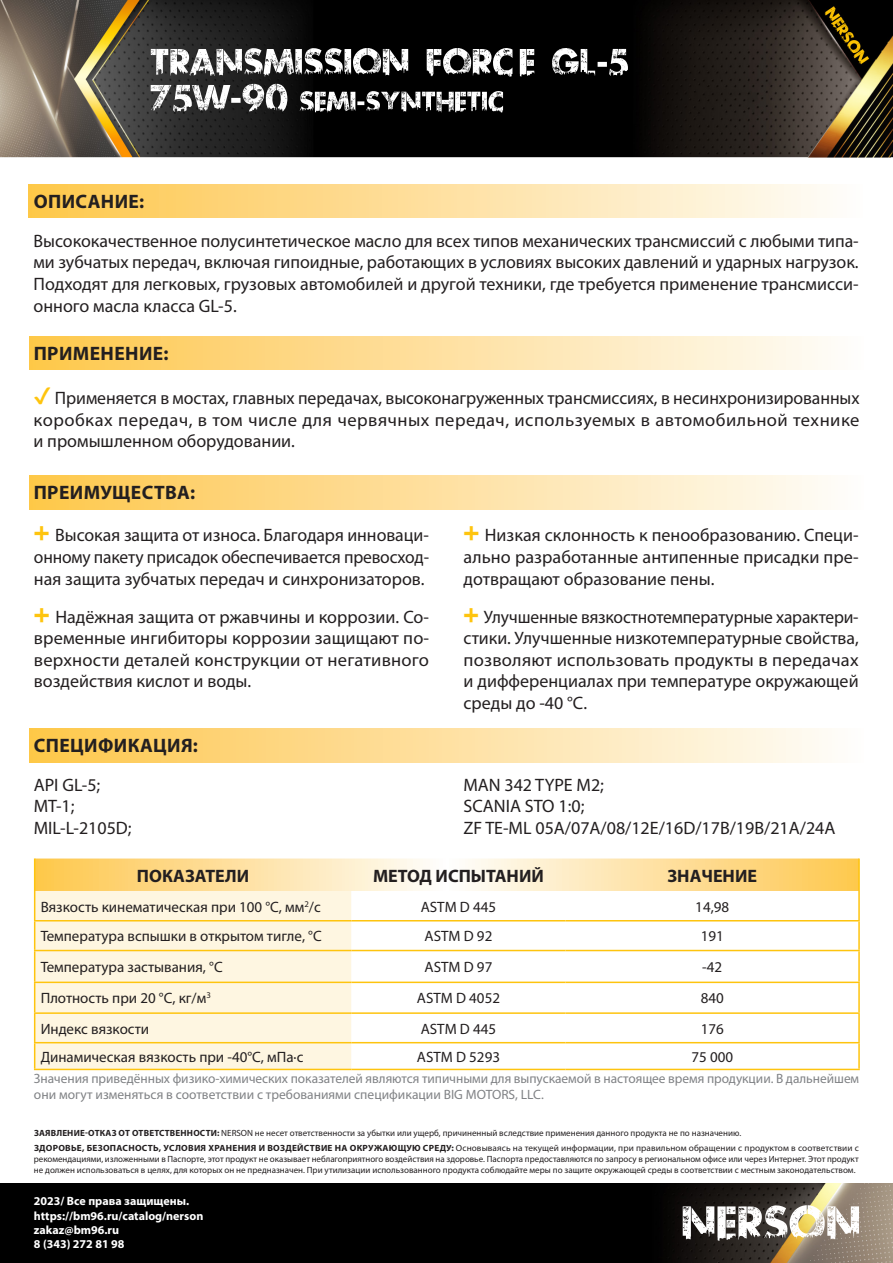
<style>
.page{position:relative;width:893px;height:1263px;background:#fff}
.page>*{position:absolute;margin:0;border:0;box-sizing:border-box;transform-origin:0 0}
.Стиль_абзаца_1{font:700 19.5px "Myriad Pro";letter-spacing:.02em;color:#231f20}
.основа{font:18px/21.6px "Myriad Pro";color:#231f20;text-align:justify}
.Стиль_абзаца_1-2{font:18px/21.6px "Myriad Pro";color:#231f20;text-align:justify}
.основа-2{font:700 18px "Myriad Pro";color:#231f20}
.основа-3{font:15px "Myriad Pro";color:#231f20}
.основа-4{font:13.5px/16.2px "Myriad Pro";letter-spacing:-.005em;color:#808285}
.Стиль_абзаца_1-3{font:700 12px "Myriad Pro";color:#fff}
.Стиль_абзаца_1-4{font:9px/10.8px "Myriad Pro";color:#231f20;text-align:justify}
.s1{color:#fec40e}
.s2{font-family:"Adver Gothic";font-size:21px;color:#fec40e}
.s3{font-weight:700}
</style>
<div class="page">
<img style="left:0;top:0;width:893px;height:157px">
<div style="left:29px;top:476px;width:835px;height:33px;background:linear-gradient(to right,#fec64b,#fefdfa)"></div>
<div style="left:28px;top:185px;width:834px;height:33px;background:linear-gradient(to right,#fec64b,#fefcfa)"></div>
<div style="left:29px;top:337px;width:835px;height:33px;background:linear-gradient(to right,#fec64b,#fefdfa)"></div>
<img style="left:0;top:1183px;width:893px;height:80px">
<svg style="left:683px;top:1205px;width:176px;height:36px"></svg>
<div style="left:30px;top:729px;width:834px;height:33px;background:linear-gradient(to right,#fec64b,#fefdfa)"></div>
<svg style="left:151px;top:84px;width:352px;height:29px"></svg>
<svg style="left:151px;top:48px;width:477px;height:29px"></svg>
<div style="left:35px;top:951px;width:316px;height:118px;background:#fef6e1"></div>
<svg style="left:351px;top:951px;width:507px;height:118px"></svg>
<hr style="left:858px;top:858px;width:2px;height:33px;background:#fec40e">
<hr style="left:858px;top:891px;width:2px;height:29px;background:#fec40e">
<svg style="left:34px;top:858px;width:825px;height:92px"></svg>
<hr style="left:351px;top:920px;width:214px;height:1px;background:#fec40e">
<hr style="left:565px;top:920px;width:295px;height:1px;background:#fec40e">
<hr style="left:858px;top:921px;width:2px;height:29px;background:#fec40e">
<hr style="left:34px;top:950px;width:317px;height:1px;background:#fec40e">
<hr style="left:34px;top:951px;width:1px;height:30px;background:#fec40e">
<hr style="left:351px;top:950px;width:214px;height:1px;background:#fec40e">
<hr style="left:565px;top:950px;width:295px;height:1px;background:#fec40e">
<hr style="left:858px;top:951px;width:2px;height:30px;background:#fec40e">
<hr style="left:34px;top:981px;width:317px;height:2px;background:#fec40e">
<hr style="left:351px;top:981px;width:214px;height:2px;background:#fec40e">
<hr style="left:565px;top:981px;width:295px;height:2px;background:#fec40e">
<hr style="left:858px;top:983px;width:2px;height:29px;background:#fec40e">
<hr style="left:34px;top:1012px;width:317px;height:2px;background:#fec40e">
<hr style="left:351px;top:1012px;width:214px;height:2px;background:#fec40e">
<hr style="left:565px;top:1012px;width:295px;height:2px;background:#fec40e">
<hr style="left:858px;top:1014px;width:2px;height:28px;background:#fec40e">
<hr style="left:34px;top:1042px;width:317px;height:1px;background:#fec40e">
<svg style="left:34px;top:983px;width:1px;height:86px"></svg>
<hr style="left:351px;top:1042px;width:214px;height:1px;background:#fec40e">
<hr style="left:565px;top:1042px;width:295px;height:1px;background:#fec40e">
<hr style="left:858px;top:1043px;width:2px;height:26px;background:#fec40e">
<hr style="left:34px;top:1069px;width:317px;height:1px;background:#fec40e">
<hr style="left:351px;top:1069px;width:214px;height:1px;background:#fec40e">
<hr style="left:565px;top:1069px;width:295px;height:1px;background:#fec40e">
<p class="Стиль_абзаца_1" style="left:34px;top:189px;width:112px">ОПИСАНИЕ:</p>
<p class="основа" style="left:34px;top:230px;width:827px">Высококачественное полусинтетическое масло для всех типов механических трансмиссий с любыми типа‑ ми зубчатых передач, включая гипоидные, работающих в условиях высоких давлений и ударных нагрузок.<br>Подходят для легковых, грузовых автомобилей и другой техники, где требуется применение трансмисси‑ онного масла класса GL‑5.</p>
<p class="Стиль_абзаца_1" style="left:34px;top:341px;width:136px">ПРИМЕНЕНИЕ:</p>
<p class="Стиль_абзаца_1-2" style="left:34px;top:387px;width:827px"><span class="s1">✔</span> Применяется в мостах, главных передачах, высоконагруженных трансмиссиях, в несинхронизированных коробках передач, в том числе для червячных передач, используемых в автомобильной технике и промышленном оборудовании.</p>
<p class="Стиль_абзаца_1" style="left:34px;top:480px;width:163px">ПРЕИМУЩЕСТВА:</p>
<p class="основа" style="left:34px;top:524px;width:397px"><span class="s2">+</span> Высокая защита от износа. Благодаря инноваци‑ онному пакету присадок обеспечивается превосход‑ ная защита зубчатых передач и синхронизаторов.</p>
<p class="основа" style="left:34px;top:605px;width:397px"><span class="s2">+</span> Надёжная защита от ржавчины и коррозии. Со‑ временные ингибиторы коррозии защищают по‑ верхности деталей конструкции от негативного воздействия кислот и воды.</p>
<p class="Стиль_абзаца_1" style="left:34px;top:733px;width:166px">СПЕЦИФИКАЦИЯ:</p>
<p class="основа" style="left:34px;top:773px;width:68px">API GL-5;</p>
<p class="основа" style="left:34px;top:795px;width:42px">MT-1;</p>
<p class="основа" style="left:34px;top:817px;width:99px">MIL-L-2105D;</p>
<p class="основа" style="left:463px;top:524px;width:397px"><span class="s2">+</span> Низкая склонность к пенообразованию. Специ‑ ально разработанные антипенные присадки пре‑ дотвращают образование пены.</p>
<p class="основа" style="left:463px;top:605px;width:397px"><span class="s2">+</span> Улучшенные вязкостнотемпературные характери‑ стики. Улучшенные низкотемпературные свойства, позволяют использовать продукты в передачах и дифференциалах при температуре окружающей среды до -40 °C.</p>
<p class="основа" style="left:463px;top:773px;width:142px">MAN 342 TYPE M2;</p>
<p class="основа" style="left:463px;top:795px;width:122px">SCANIA STO 1:0;</p>
<p class="основа" style="left:463px;top:817px;width:373px">ZF TE-ML 05A/07A/08/12E/16D/17B/19B/21A/24A</p>
<p class="основа-2" style="left:137px;top:864px;width:114px">ПОКАЗАТЕЛИ</p>
<p class="основа-2" style="left:373px;top:864px;width:172px">МЕТОД ИСПЫТАНИЙ</p>
<p class="основа-2" style="left:667px;top:864px;width:91px">ЗНАЧЕНИЕ</p>
<p class="основа-3" style="left:41px;top:897px;width:282px">Вязкость кинематическая при 100 °С, мм<sup>2</sup>/с</p>
<p class="основа-3" style="left:421px;top:897px;width:77px">ASTM D 445</p>
<p class="основа-3" style="left:695px;top:897px;width:35px">14,98</p>
<p class="основа-3" style="left:41px;top:927px;width:283px">Температура вспышки в открытом тигле, °С</p>
<p class="основа-3" style="left:425px;top:927px;width:69px">ASTM D 92</p>
<p class="основа-3" style="left:701px;top:927px;width:25px">191</p>
<p class="основа-3" style="left:41px;top:958px;width:184px">Температура застывания, °С</p>
<p class="основа-3" style="left:425px;top:958px;width:69px">ASTM D 97</p>
<p class="основа-3" style="left:702px;top:958px;width:21px">-42</p>
<p class="основа-3" style="left:41px;top:989px;width:172px">Плотность при 20 °С, кг/м<sup>3</sup></p>
<p class="основа-3" style="left:417px;top:989px;width:85px">ASTM D 4052</p>
<p class="основа-3" style="left:701px;top:989px;width:25px">840</p>
<p class="основа-3" style="left:41px;top:1019px;width:110px">Индекс вязкости</p>
<p class="основа-3" style="left:421px;top:1019px;width:77px">ASTM D 445</p>
<p class="основа-3" style="left:701px;top:1019px;width:25px">176</p>
<p class="основа-3" style="left:41px;top:1047px;width:264px">Динамическая вязкость при -40°С, мПа·с</p>
<p class="основа-3" style="left:417px;top:1047px;width:85px">ASTM D 5293</p>
<p class="основа-3" style="left:691px;top:1047px;width:43px">75 000</p>
<p class="основа-4" style="left:34px;top:1070px;width:827px">Значения приведённых физико-химических показателей являются типичными для выпускаемой в настоящее время продукции. В дальнейшем они могут изменяться в соответствии с требованиями спецификации BIG MOTORS, LLC.</p>
<p class="Стиль_абзаца_1-4" style="left:34px;top:1128px;width:709px"><span class="s3">ЗАЯВЛЕНИЕ-ОТКАЗ ОТ ОТВЕТСТВЕННОСТИ:</span> NERSON не несет ответственности за убытки или ущерб, причиненный вследствие применения данного продукта не по назначению.</p>
<p class="Стиль_абзаца_1-4" style="left:34px;top:1143px;width:826px"><span class="s3">ЗДОРОВЬЕ, БЕЗОПАСНОСТЬ, УСЛОВИЯ ХРАНЕНИЯ И ВОЗДЕЙСТВИЕ НА ОКРУЖАЮЩУЮ СРЕДУ:</span> Основываясь на текущей информации, при правильном обращении с продуктом в соответствии с рекомендациями, изложенными в Паспорте, этот продукт не оказывает неблагоприятного воздействия на здоровье. Паспорта предоставляются по запросу в региональном офисе или через Интернет. Этот продукт не должен использоваться в целях, для которых он не предназначен. При утилизации использованного продукта соблюдайте меры по защите окружающей среды в соответствии с местным законодательством.</p>
<p class="Стиль_абзаца_1-3" style="left:34px;top:1193px;width:157px">2023/ Все права защищены.</p>
<p class="Стиль_абзаца_1-3" style="left:34px;top:1208px;width:171px">https://bm96.ru/catalog/nerson</p>
<p class="Стиль_абзаца_1-3" style="left:34px;top:1222px;width:87px">zakaz@bm96.ru</p>
<p class="Стиль_абзаца_1-3" style="left:34px;top:1236px;width:92px">8 (343) 272 81 98</p>
</div>
